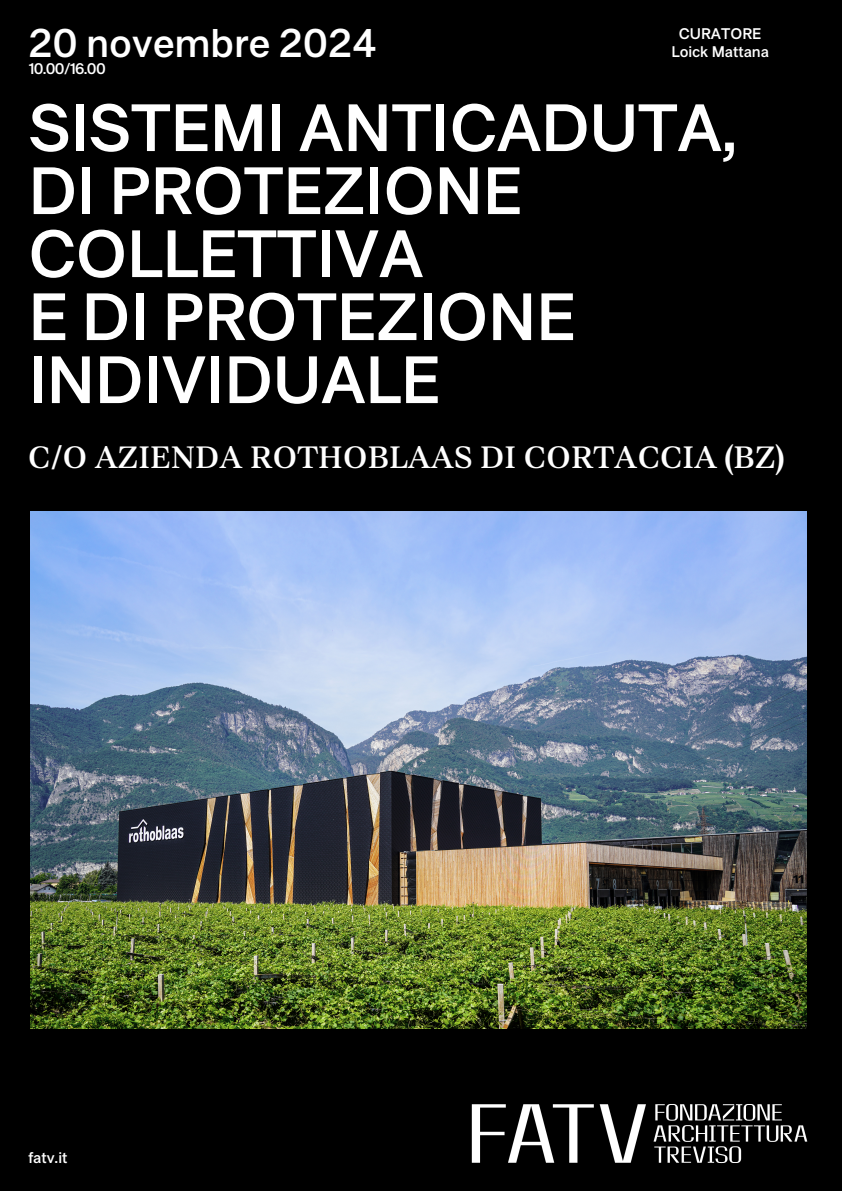
<style>
.page{position:relative;width:842px;height:1191px;background:#000}
.page>*{position:absolute;margin:0;border:0;box-sizing:border-box;transform-origin:0 0}
.t1{font:65px/63px "Calboni Pro";letter-spacing:-.005em;color:#fff}
.t2{font:39px "Calboni Pro";color:#fff}
.t3{font:30px "Calboni Elite";color:#fff}
.t4{font:15px/17.6px "Calboni Pro";letter-spacing:-.005em;color:#fff;text-align:center}
</style>
<div class="page">
<img style="left:31px;top:511px;width:775px;height:518px">
<img style="left:471px;top:1104px;width:337px;height:59px">
<p class="t2" style="left:28px;top:19px;width:349px">20 novembre 2024</p>
<p class="t4" style="left:28px;top:60px;width:79px">10.00/16.00</p>
<p class="t4" style="left:671px;top:25px;width:99px">CURATORE<br>Loick Mattana</p>
<p class="t1" style="left:28px;top:102px;width:711px">SISTEMI ANTICADUTA,<br>DI PROTEZIONE<br>COLLETTIVA<br>E DI PROTEZIONE<br>INDIVIDUALE</p>
<p class="t3" style="left:28px;top:436px;width:758px">C/O AZIENDA ROTHOBLAAS DI CORTACCIA (BZ)</p>
<p class="t4" style="left:28px;top:1148px;width:41px">fatv.it</p>
</div>
